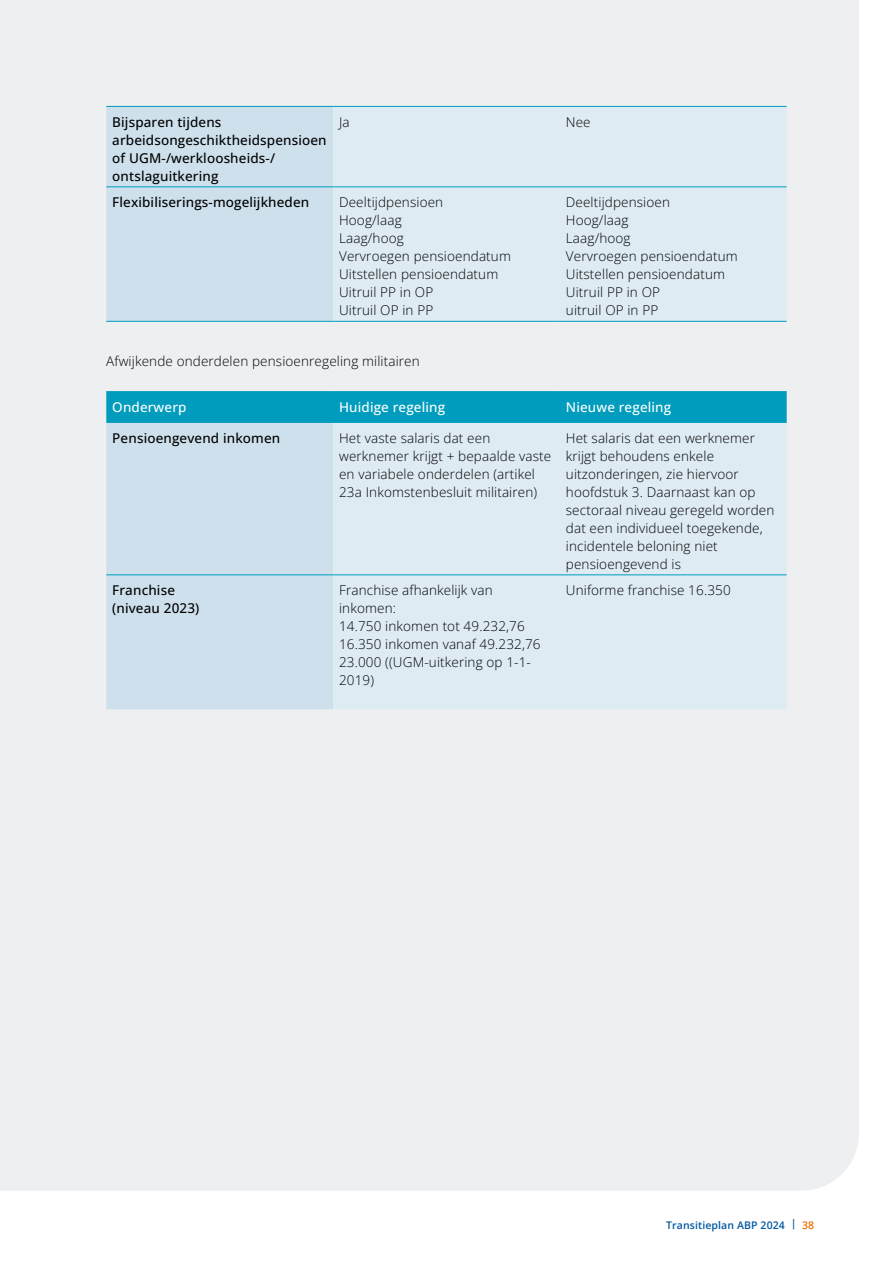
<style>
.page{position:relative;width:893px;height:1263px;background:#fff}
.page>*{position:absolute;margin:0;border:0;box-sizing:border-box;transform-origin:0 0}
.t1{font:300 13.5px/18px "Open Sans";letter-spacing:.01em;color:#000}
.t2{font:500 13.5px/18px "Open Sans";letter-spacing:.01em;color:#000}
.t3{font:500 13.5px "Open Sans";letter-spacing:.01em;color:#fff}
.t4{font:600 10.5px "Open Sans";letter-spacing:.01em;color:#0057a3}
.s1{color:#ed7102}
</style>
<div class="page">
<div style="left:0;top:0;width:859px;height:1191px;background:#edeff1"></div>
<div style="left:106px;top:107px;width:227px;height:214px;background:#cde0ec"></div>
<div style="left:333px;top:107px;width:454px;height:214px;background:#deebf3"></div>
<hr style="left:106px;top:106px;width:227px;height:1px;background:#009cbd">
<hr style="left:333px;top:106px;width:227px;height:1px;background:#009cbd">
<hr style="left:560px;top:106px;width:227px;height:1px;background:#009cbd">
<hr style="left:106px;top:187px;width:227px;height:1px;background:#009cbd">
<hr style="left:333px;top:187px;width:227px;height:1px;background:#009cbd">
<hr style="left:560px;top:187px;width:227px;height:1px;background:#009cbd">
<hr style="left:106px;top:321px;width:227px;height:1px;background:#009cbd">
<hr style="left:333px;top:321px;width:227px;height:1px;background:#009cbd">
<hr style="left:560px;top:321px;width:227px;height:1px;background:#009cbd">
<div style="left:106px;top:392px;width:681px;height:30px;background:#009cbd"></div>
<div style="left:106px;top:423px;width:227px;height:286px;background:#cde0ec"></div>
<div style="left:333px;top:423px;width:454px;height:286px;background:#deebf3"></div>
<hr style="left:106px;top:391px;width:227px;height:1px;background:#009cbd">
<hr style="left:333px;top:391px;width:227px;height:1px;background:#009cbd">
<hr style="left:560px;top:391px;width:227px;height:1px;background:#009cbd">
<hr style="left:106px;top:422px;width:227px;height:1px;background:#009cbd">
<hr style="left:333px;top:422px;width:227px;height:1px;background:#009cbd">
<hr style="left:560px;top:422px;width:227px;height:1px;background:#009cbd">
<hr style="left:106px;top:575px;width:227px;height:1px;background:#009cbd">
<hr style="left:333px;top:575px;width:227px;height:1px;background:#009cbd">
<hr style="left:560px;top:575px;width:227px;height:1px;background:#009cbd">
<p class="t2" style="left:112px;top:113px;width:216px">Bijsparen tijdens arbeidsongeschiktheidspensioen of UGM-/werkloosheids-/ ontslaguitkering</p>
<p class="t1" style="left:339px;top:113px;width:12px">Ja</p>
<p class="t1" style="left:566px;top:113px;width:26px">Nee</p>
<p class="t2" style="left:112px;top:193px;width:199px">Flexibiliserings-mogelijkheden</p>
<p class="t1" style="left:339px;top:193px;width:173px">Deeltijdpensioen<br>Hoog/laag<br>Laag/hoog<br>Vervroegen pensioendatum<br>Uitstellen pensioendatum<br>Uitruil PP in OP<br>Uitruil OP in PP</p>
<p class="t1" style="left:566px;top:193px;width:173px">Deeltijdpensioen<br>Hoog/laag<br>Laag/hoog<br>Vervroegen pensioendatum<br>Uitstellen pensioendatum<br>Uitruil PP in OP<br>uitruil OP in PP</p>
<p class="t1" style="left:106px;top:352px;width:315px">Afwijkende onderdelen pensioenregeling militairen</p>
<p class="t3" style="left:112px;top:398px;width:76px">Onderwerp</p>
<p class="t3" style="left:339px;top:398px;width:108px">Huidige regeling</p>
<p class="t3" style="left:566px;top:398px;width:107px">Nieuwe regeling</p>
<p class="t2" style="left:112px;top:429px;width:169px">Pensioengevend inkomen</p>
<p class="t1" style="left:339px;top:429px;width:214px">Het vaste salaris dat een werknemer krijgt + bepaalde vaste en variabele onderdelen (artikel<br>23a Inkomstenbesluit militairen)</p>
<p class="t1" style="left:566px;top:429px;width:210px">Het salaris dat een werknemer krijgt behoudens enkele uitzonderingen, zie hiervoor hoofdstuk 3. Daarnaast kan op sectoraal niveau geregeld worden dat een individueel toegekende, incidentele beloning niet pensioengevend is</p>
<p class="t2" style="left:112px;top:581px;width:89px">Franchise (niveau 2023)</p>
<p class="t1" style="left:339px;top:581px;width:203px">Franchise afhankelijk van inkomen:<br>14.750 inkomen tot 49.232,76<br>16.350 inkomen vanaf 49.232,76<br>23.000 ((UGM-uitkering op 1-1-<br>2019)</p>
<p class="t1" style="left:566px;top:581px;width:166px">Uniforme franchise 16.350</p>
<p class="t4" style="left:666px;top:1217px;width:150px">Transitieplan ABP 2024 | <span class="s1">38</span></p>
</div>
